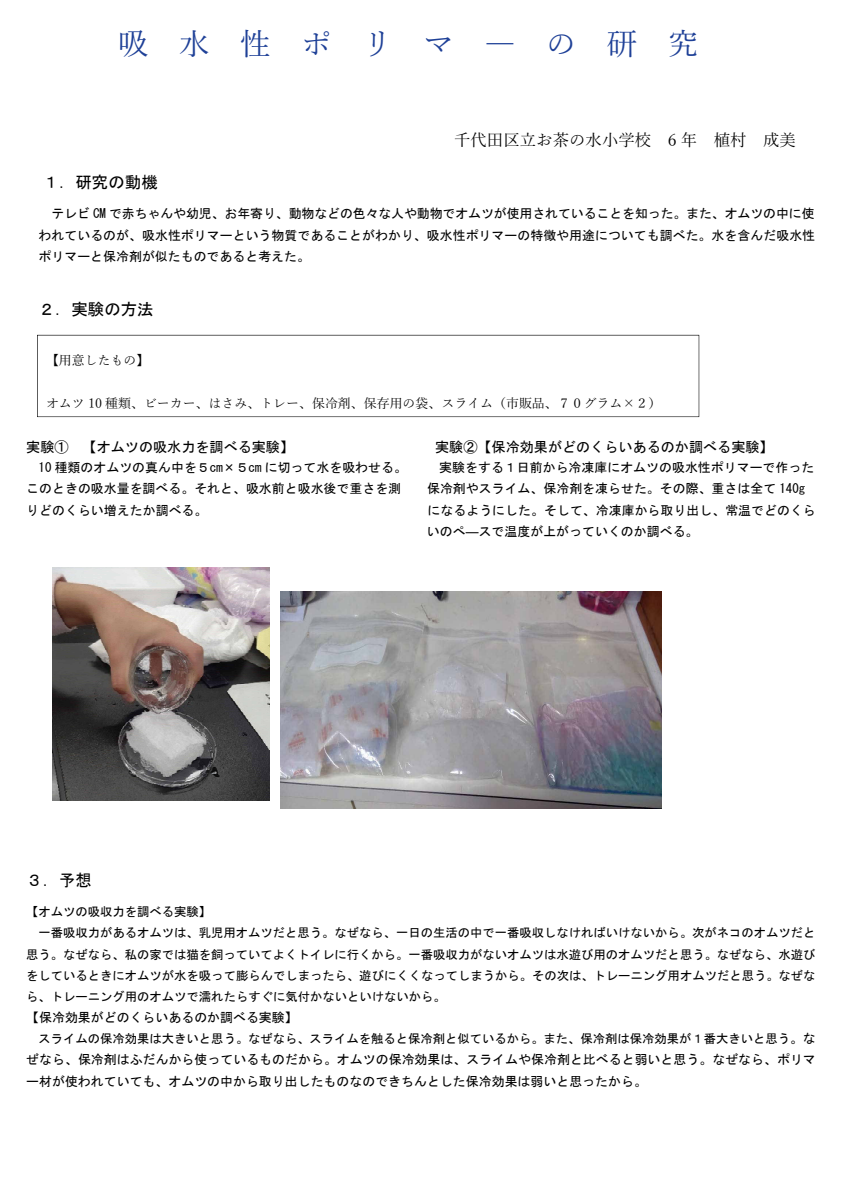
<style>
.page{position:relative;width:842px;height:1192px;background:#fff}
.page>*{position:absolute;margin:0;border:0;box-sizing:border-box;transform-origin:0 0}
.t1{font:30.55px "Yu Mincho";color:#1e4097}
.t2{font:16.45px "Yu Mincho";color:#000}
.t3{font:16.45px "MS Gothic";color:#000}
.t4{font:14.1px "MS Gothic";color:#000}
.t5{font:12.9px/21.1px "MS Gothic";color:#000}
.t6{font:12.9px "Yu Mincho";color:#000}
.t7{font:12.35px "MS Gothic";color:#000}
.s1{font-size:12.9px}
</style>
<div class="page">
<img style="left:281px;top:592px;width:380px;height:217px">
<svg style="left:37px;top:335px;width:662px;height:82px"></svg>
<img style="left:53px;top:567px;width:217px;height:234px">
<h1 class="t1" style="left:118px;top:16px;width:582px">吸 ⽔ 性 ポ リ マ ― の 研 究</h1>
<p class="t2" style="left:454px;top:124px;width:343px">千代⽥区⽴お茶の⽔⼩学校 6 年 植村 成美</p>
<p class="t3" style="left:43px;top:174px;width:117px">１．研究の動機</p>
<p class="t5" style="left:39px;top:203px;width:778px;text-align:justify;text-indent:13px">テレビ CM で赤ちゃんや幼児、お年寄り、動物などの色々な人や動物でオムツが使用されていることを知った。また、オムツの中に使われているのが、吸水性ポリマーという物質であることがわかり、吸水性ポリマーの特徴や用途についても調べた。水を含んだ吸水性ポリマーと保冷剤が似たものであると考えた。</p>
<p class="t3" style="left:39px;top:301px;width:117px">２．実験の方法</p>
<p class="t6" style="left:46px;top:349px;width:105px">【⽤意したもの】</p>
<p class="t6" style="left:46px;top:391px;width:617px">オムツ 10 種類、ビーカー、はさみ、トレー、保冷剤、保存⽤の袋、スライム（市販品、７０グラム×２）</p>
<p class="t4" style="left:26px;top:439px;width:269px">実験① 【オムツの吸水力を調べる実験】</p>
<p class="t4" style="left:435px;top:439px;width:340px">実験②【保冷効果がどのくらいあるのか調べる実験】</p>
<p class="t5" style="left:39px;top:457px;width:370px">10 種類のオムツの真ん中を５cm×５cm に切って水を吸わせる。</p>
<p class="t5" style="left:439px;top:457px;width:376px">実験をする１日前から冷凍庫にオムツの吸水性ポリマーで作った</p>
<p class="t5" style="left:26px;top:478px;width:376px">このときの吸水量を調べる。それと、吸水前と吸水後で重さを測</p>
<p class="t5" style="left:427px;top:478px;width:380px">保冷剤やスライム、保冷剤を凍らせた。その際、重さは全て 140g</p>
<p class="t5" style="left:26px;top:499px;width:183px">りどのくらい増えたか調べる。</p>
<p class="t5" style="left:427px;top:499px;width:390px">になるようにした。そして、冷凍庫から取り出し、常温でどのくらいのぺ―スで温度が上がっていくのか調べる。</p>
<p class="t3" style="left:26px;top:872px;width:67px">３．予想</p>
<p class="t7" style="left:26px;top:906px;width:187px">【オムツの吸収力を調べる実験】</p>
<p class="t7" style="left:39px;top:927px;width:778px">一番吸収力があるオムツは、乳児用オムツだと思う。なぜなら、一日の生活の中で一番吸収しなければいけないから。次がネコのオムツだと</p>
<p class="t7" style="left:26px;top:948px;width:791px">思う。なぜなら、私の家では猫を飼っていてよくトイレに行くから。一番吸収力がないオムツは水遊び用のオムツだと思う。なぜなら、水遊び</p>
<p class="t7" style="left:26px;top:969px;width:791px">をしているときにオムツが水を吸って膨らんでしまったら、遊びにくくなってしまうから。その次は、トレーニング用オムツだと思う。なぜな</p>
<p class="t7" style="left:26px;top:990px;width:421px">ら、トレーニング用のオムツで濡れたらすぐに気付かないといけないから。</p>
<p class="t5" style="left:26px;top:1007px;width:273px">【保冷効果がどのくらいあるのか調べる実験】</p>
<p class="t7" style="left:39px;top:1033px;width:778px">スライムの保冷効果は大きいと思う。なぜなら、スライムを触ると保冷剤と似ているから。また、保冷剤は保冷効果が１番大きいと思う<span class="s1">。な</span></p>
<p class="t5" style="left:26px;top:1049px;width:791px">ぜなら、保冷剤はふだんから使っているものだから。オムツの保冷効果は、スライムや保冷剤と比べると弱いと思う。なぜなら、ポリマー材が使われていても、オムツの中から取り出したものなのできちんとした保冷効果は弱いと思ったから。</p>
</div>
